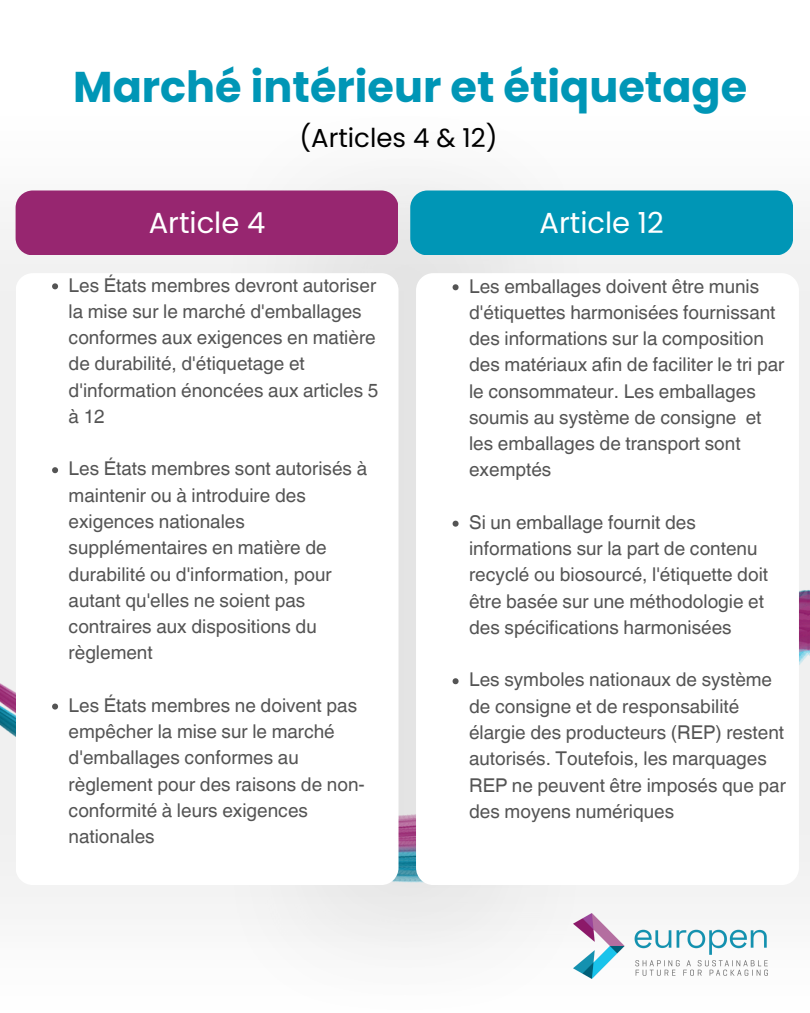
<style>
.page{position:relative;width:810px;height:1013px;background:#fff}
.page>*{position:absolute;margin:0;border:0;box-sizing:border-box;transform-origin:0 0}
.t1{font:700 43px "Poppins";color:#0096b6}
.t2{font:29px "Poppins";color:#fff}
.t3{font:26px "Poppins";color:#000}
.t4{font:25px/34.5px "Helvetica World";color:#545454}
.t5{font:19px/26.2px "Helvetica World";color:#545454}
</style>
<div class="page">
<div style="left:0;top:193px;width:228px;height:388px;background:#f1f1f1"></div>
<img style="left:228px;top:178px;width:582px;height:801px">
<img style="left:0;top:581px;width:810px;height:361px">
<div style="left:416px;top:273px;width:383px;height:612px;background:#fff;border-radius:17px"></div>
<div style="left:16px;top:190px;width:382px;height:65px;background:#972670;border-radius:17px"></div>
<svg style="left:453px;top:284px;width:6px;height:6px"></svg>
<svg style="left:453px;top:520px;width:6px;height:6px"></svg>
<svg style="left:453px;top:678px;width:6px;height:6px"></svg>
<div style="left:16px;top:273px;width:383px;height:612px;background:#fff;border-radius:17px"></div>
<div style="left:410px;top:190px;width:383px;height:65px;background:#0096b6;border-radius:17px"></div>
<svg style="left:52px;top:283px;width:6px;height:6px"></svg>
<svg style="left:52px;top:467px;width:6px;height:6px"></svg>
<svg style="left:52px;top:703px;width:6px;height:6px"></svg>
<img style="left:573px;top:913px;width:195px;height:65px">
<p class="t1" style="left:73px;top:57px;width:676px">Marché intérieur et étiquetage</p>
<h1 class="t2" style="left:149px;top:202px;width:118px">Article 4</h1>
<p class="t3" style="left:299px;top:120px;width:200px">(Articles 4 &amp; 12)</p>
<p class="t2" style="left:539px;top:202px;width:126px">Article 12</p>
<p class="t5" style="left:69px;top:272px;width:311px">Les États membres devront autoriser la mise sur le marché d'emballages conformes aux exigences en matière de durabilité, d'étiquetage et d'information énoncées aux articles 5 à 12</p>
<h2 class="t5" style="left:69px;top:456px;width:300px">Les États membres sont autorisés à maintenir ou à introduire des exigences nationales supplémentaires en matière de durabilité ou d'information, pour autant qu'elles ne soient pas contraires aux dispositions du règlement</h2>
<p class="t5" style="left:69px;top:692px;width:298px">Les États membres ne doivent pas empêcher la mise sur le marché d'emballages conformes au règlement pour des raisons de non&shy;conformité à leurs exigences nationales</p>
<p class="t4" style="left:79px;top:291px;width:235px">Deletion of one of the provisions enabling<br>Member</p>
<p class="t4" style="left:79px;top:498px;width:288px">Nationally (to identify EPR or DRS)</p>
<p class="t5" style="left:469px;top:273px;width:317px">Les emballages doivent être munis d'étiquettes harmonisées fournissant des informations sur la composition des matériaux afin de faciliter le tri par le consommateur. Les emballages soumis au système de consigne et les emballages de transport sont exemptés</p>
<p class="t5" style="left:469px;top:509px;width:301px">Si un emballage fournit des informations sur la part de contenu recyclé ou biosourcé, l'étiquette doit être basée sur une méthodologie et des spécifications harmonisées</p>
<p class="t5" style="left:469px;top:666px;width:318px">Les symboles nationaux de système de consigne et de responsabilité élargie des producteurs (REP) restent autorisés. Toutefois, les marquages REP ne peuvent être imposés que par des moyens numériques</p>
</div>
